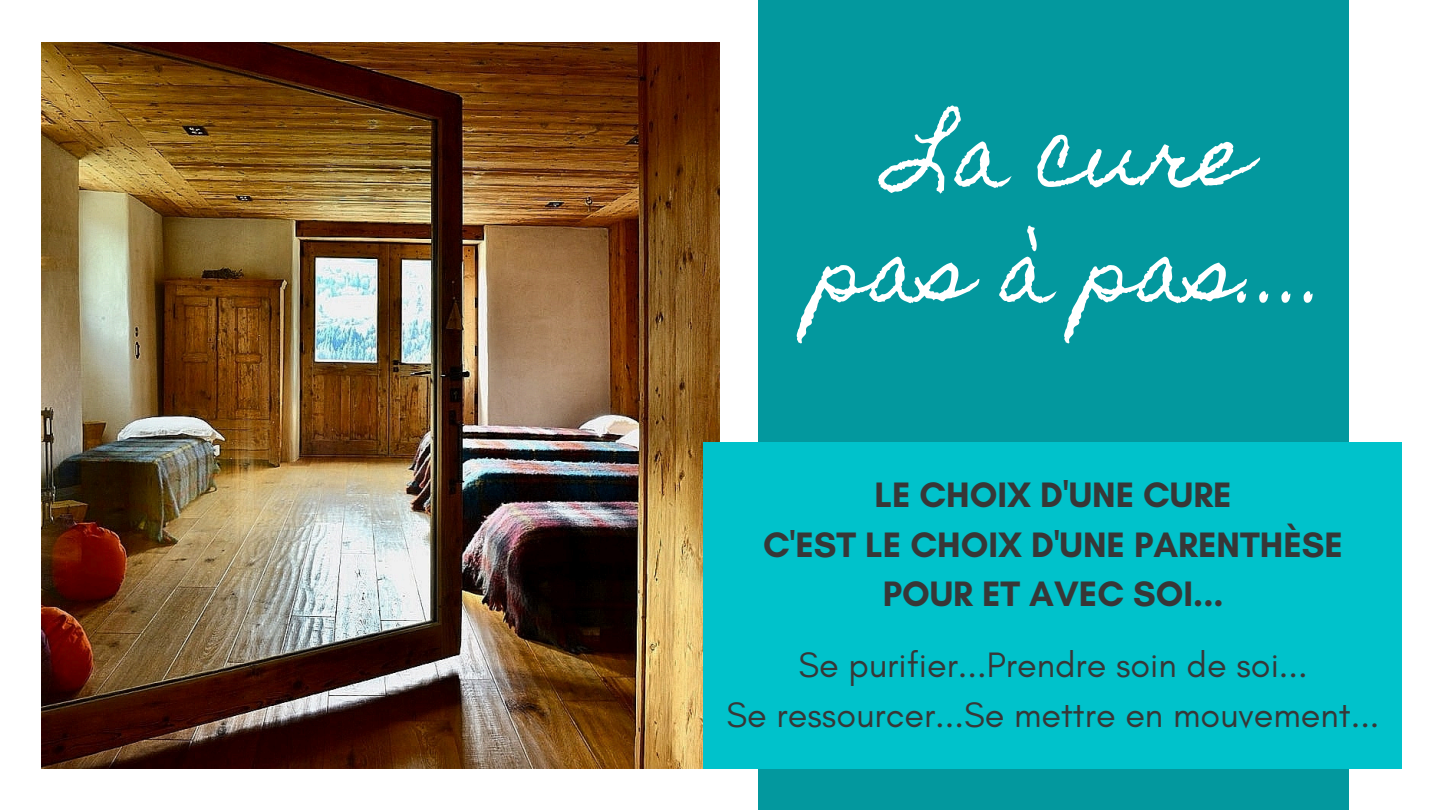
<style>
.page{position:relative;width:1440px;height:810px;background:#fff}
.page>*{position:absolute;margin:0;border:0;box-sizing:border-box;transform-origin:0 0}
.t1{font:82.4px/115.2px "Homemade Apple";color:#fff;text-align:center}
.t2{font:36px "Glacial Indifference";color:#373737}
.t3{font:700 36px/49.8px "Glacial Indifference";color:#373737;text-align:center}
</style>
<div class="page">
<div style="left:758px;top:0;width:590px;height:810px;background:#03989e"></div>
<img style="left:42px;top:42px;width:678px;height:726px">
<div style="left:703px;top:442px;width:699px;height:326px;background:#00c2cb"></div>
<h2 class="t1" style="left:816px;top:98px;width:514px">La cure pas à pas....</h2>
<p class="t3" style="left:763px;top:469px;width:581px">LE CHOIX D'UNE CURE<br>C'EST LE CHOIX D'UNE PARENTHÈSE<br>POUR ET AVEC SOI...</p>
<h1 class="t2" style="left:798px;top:643px;width:511px">Se purifier...Prendre soin de soi...</h1>
<p class="t2" style="left:727px;top:693px;width:654px">Se ressourcer...Se mettre en mouvement...</p>
</div>
